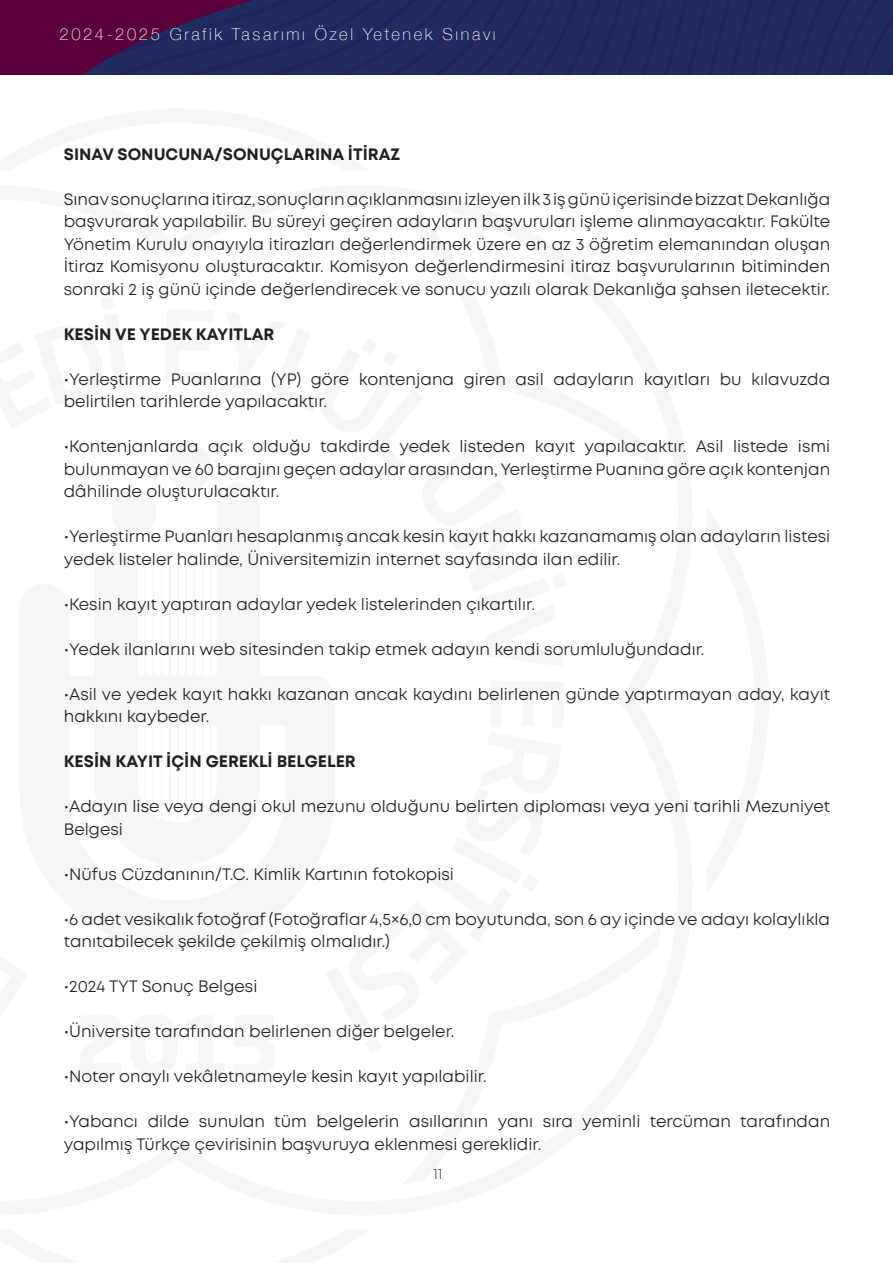
<style>
.page{position:relative;width:893px;height:1263px;background:#fff}
.page>*{position:absolute;margin:0;border:0;box-sizing:border-box;transform-origin:0 0}
.t1{font:16.5px/22.5px "Mont";color:#231f20}
.t2{font:700 16.5px "Mont";color:#231f20}
.t3{font:100 16.5px "Helvetica Neue";letter-spacing:.16em;color:#fff}
.t4{font:300 15px "Mont";color:#231f20}
</style>
<div class="page">
<img style="left:0;top:0;width:893px;height:75px">
<hr style="left:144px;top:563px;width:2px;height:237px;background:#e7e9e8">
<hr style="left:153px;top:563px;width:1px;height:247px;background:#e7e9e8">
<hr style="left:161px;top:563px;width:1px;height:253px;background:#e7e9e8">
<hr style="left:169px;top:563px;width:2px;height:255px;background:#e7e9e8">
<hr style="left:177px;top:563px;width:2px;height:257px;background:#e7e9e8">
<hr style="left:185px;top:563px;width:2px;height:255px;background:#e7e9e8">
<hr style="left:193px;top:563px;width:2px;height:253px;background:#e7e9e8">
<hr style="left:202px;top:563px;width:1px;height:247px;background:#e7e9e8">
<hr style="left:210px;top:563px;width:1px;height:237px;background:#e7e9e8">
<p class="t3" style="left:60px;top:22px;width:438px">2024-2025 Grafik Tasarımı Özel Yetenek Sınavı</p>
<p class="t2" style="left:64px;top:143px;width:338px">SINAV SONUCUNA/SONUÇLARINA İTİRAZ</p>
<p class="t1" style="left:64px;top:188px;width:768px;text-align:justify">Sınav sonuçlarına itiraz, sonuçların açıklanmasını izleyen ilk 3 iş günü içerisinde bizzat Dekanlığa başvurarak yapılabilir. Bu süreyi geçiren adayların başvuruları işleme alınmayacaktır. Fakülte Yönetim Kurulu onayıyla itirazları değerlendirmek üzere en az 3 öğretim elemanından oluşan İtiraz Komisyonu oluşturacaktır. Komisyon değerlendirmesini itiraz başvurularının bitiminden sonraki 2 iş günü içinde değerlendirecek ve sonucu yazılı olarak Dekanlığa şahsen iletecektir.</p>
<p class="t2" style="left:64px;top:323px;width:212px">KESİN VE YEDEK KAYITLAR</p>
<p class="t1" style="left:64px;top:368px;width:768px">•Yerleştirme Puanlarına (YP) göre kontenjana giren asil adayların kayıtları bu kılavuzda belirtilen tarihlerde yapılacaktır.</p>
<p class="t1" style="left:64px;top:435px;width:768px;text-align:justify">•Kontenjanlarda açık olduğu takdirde yedek listeden kayıt yapılacaktır. Asil listede ismi bulunmayan ve 60 barajını geçen adaylar arasından, Yerleştirme Puanına göre açık kontenjan dâhilinde oluşturulacaktır.</p>
<p class="t1" style="left:64px;top:525px;width:768px">•Yerleştirme Puanları hesaplanmış ancak kesin kayıt hakkı kazanamamış olan adayların listesi yedek listeler halinde, Üniversitemizin internet sayfasında ilan edilir.</p>
<p class="t1" style="left:64px;top:593px;width:473px">•Kesin kayıt yaptıran adaylar yedek listelerinden çıkartılır.</p>
<p class="t1" style="left:64px;top:638px;width:642px">•Yedek ilanlarını web sitesinden takip etmek adayın kendi sorumluluğundadır.</p>
<p class="t1" style="left:64px;top:683px;width:768px">•Asil ve yedek kayıt hakkı kazanan ancak kaydını belirlenen günde yaptırmayan aday, kayıt hakkını kaybeder.</p>
<p class="t2" style="left:64px;top:751px;width:294px">KESİN KAYIT İÇİN GEREKLİ BELGELER</p>
<p class="t1" style="left:64px;top:795px;width:768px">•Adayın lise veya dengi okul mezunu olduğunu belirten diploması veya yeni tarihli Mezuniyet<br>Belgesi</p>
<p class="t1" style="left:64px;top:863px;width:392px">•Nüfus Cüzdanının/T.C. Kimlik Kartının fotokopisi</p>
<p class="t1" style="left:64px;top:908px;width:768px">•6 adet vesikalık fotoğraf (Fotoğraflar 4,5×6,0 cm boyutunda, son 6 ay içinde ve adayı kolaylıkla tanıtabilecek şekilde çekilmiş olmalıdır.)</p>
<p class="t1" style="left:64px;top:975px;width:195px">•2024 TYT Sonuç Belgesi</p>
<p class="t1" style="left:64px;top:1020px;width:392px">•Üniversite tarafından belirlenen diğer belgeler.</p>
<p class="t1" style="left:64px;top:1065px;width:424px">•Noter onaylı vekâletnameyle kesin kayıt yapılabilir.</p>
<p class="t1" style="left:64px;top:1110px;width:768px">•Yabancı dilde sunulan tüm belgelerin asıllarının yanı sıra yeminli tercüman tarafından yapılmış Türkçe çevirisinin başvuruya eklenmesi gereklidir.</p>
<p class="t4" style="left:433px;top:1164px;width:11px">11</p>
</div>
